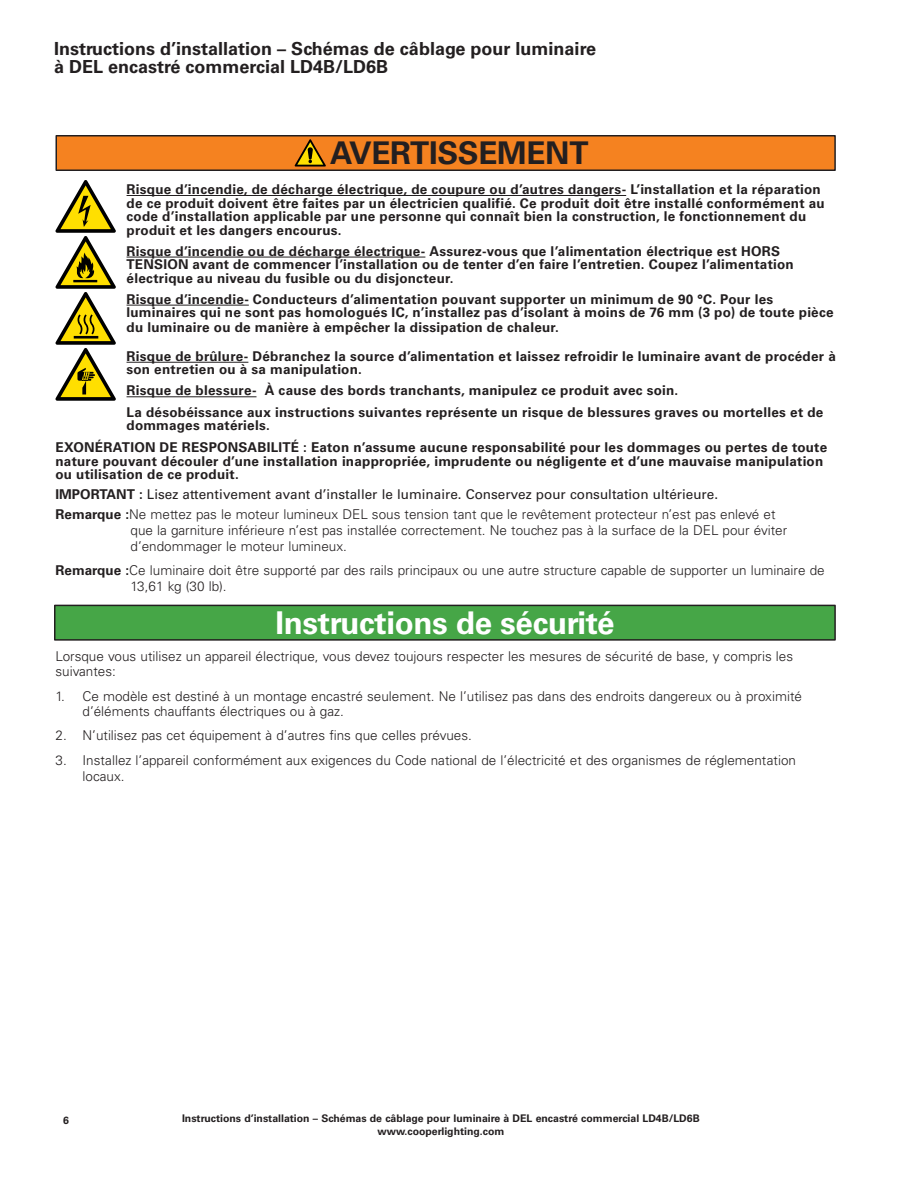
<style>
.page{position:relative;width:918px;height:1188px;background:#fff}
.page>*{position:absolute;margin:0;border:0;box-sizing:border-box;transform-origin:0 0}
._00_Header_Flush_Lef{font:700 31.35px "Univers LT Std";letter-spacing:-.01em;color:#fff}
._00_Header_Flush_Lef-2{font:700 31.35px "Univers LT Std";letter-spacing:-.01em;color:#231f20}
.t1{font:700 18px/18px "Univers LT Std";color:#231f20}
._08_Warning_Voltage{font:700 13.5px/13.5px "Univers LT Std";letter-spacing:.02em;color:#231f20}
._08_Caution_Importan{font:300 13.5px/15.8px "Univers LT Std";color:#231f20}
._02_Body{font:700 13.5px/13.5px "Univers LT Std";letter-spacing:.015em;color:#231f20}
._02_Body-2{font:13.5px "Univers LT Std";color:#231f20}
.t2{font:700 10.5px/12.8px "Univers LT Std";color:#231f20;text-align:center}
.s1{font-weight:700}
</style>
<div class="page">
<div style="left:56px;top:136px;width:779px;height:34px;background:#f58220"></div>
<div style="left:56px;top:135px;width:780px;height:36px;border:2px solid #231f20"></div>
<svg style="left:295px;top:139px;width:31px;height:28px"></svg>
<div style="left:55px;top:605px;width:780px;height:35px;background:#46a647"></div>
<div style="left:54px;top:605px;width:782px;height:36px;border:2px solid #231f20"></div>
<svg style="left:56px;top:180px;width:60px;height:221px"></svg>
<hr style="left:127px;top:195px;width:499px;height:1px;background:#231f20">
<hr style="left:127px;top:257px;width:298px;height:1px;background:#231f20">
<hr style="left:127px;top:305px;width:122px;height:1px;background:#231f20">
<hr style="left:127px;top:362px;width:121px;height:1px;background:#231f20">
<hr style="left:127px;top:396px;width:130px;height:1px;background:#231f20">
<h2 class="t1" style="left:54px;top:39px;width:544px">Instructions d’installation – Schémas de câblage pour luminaire à DEL encastré commercial LD4B/LD6B</h2>
<p class="_00_Header_Flush_Lef-2" style="left:330px;top:135px;width:260px">AVERTISSEMENT</p>
<p class="_08_Warning_Voltage" style="left:127px;top:183px;width:700px">Risque d’incendie, de décharge électrique, de coupure ou d’autres dangers- L’installation et la réparation de ce produit doivent être faites par un électricien qualifié. Ce produit doit être installé conformément au code d’installation applicable par une personne qui connaît bien la construction, le fonctionnement du produit et les dangers encourus.</p>
<p class="_08_Warning_Voltage" style="left:127px;top:244px;width:669px">Risque d’incendie ou de décharge électrique- Assurez-vous que l’alimentation électrique est HORS<br>TENSION avant de commencer l’installation ou de tenter d’en faire l’entretien. Coupez l’alimentation électrique au niveau du fusible ou du disjoncteur.</p>
<p class="_08_Warning_Voltage" style="left:127px;top:292px;width:709px">Risque d’incendie- Conducteurs d’alimentation pouvant supporter un minimum de 90 °C. Pour les luminaires qui ne sont pas homologués IC, n’installez pas d’isolant à moins de 76 mm (3 po) de toute pièce</p>
<p class="_08_Warning_Voltage" style="left:127px;top:321px;width:434px">du luminaire ou de manière à empêcher la dissipation de chaleur.</p>
<p class="_08_Warning_Voltage" style="left:127px;top:349px;width:711px">Risque de brûlure- Débranchez la source d’alimentation et laissez refroidir le luminaire avant de procéder à son entretien ou à sa manipulation.</p>
<p class="_08_Warning_Voltage" style="left:127px;top:384px;width:553px">Risque de blessure- À cause des bords tranchants, manipulez ce produit avec soin.</p>
<p class="_08_Warning_Voltage" style="left:127px;top:405px;width:698px">La désobéissance aux instructions suivantes représente un risque de blessures graves ou mortelles et de dommages matériels.</p>
<p class="_02_Body" style="left:56px;top:441px;width:773px">EXONÉRATION DE RESPONSABILITÉ : Eaton n’assume aucune responsabilité pour les dommages ou pertes de toute nature pouvant découler d’une installation inappropriée, imprudente ou négligente et d’une mauvaise manipulation ou utilisation de ce produit.</p>
<p class="_02_Body-2" style="left:56px;top:486px;width:664px"><span class="s1">IMPORTANT :</span> Lisez attentivement avant d’installer le luminaire. Conservez pour consultation ultérieure.</p>
<p class="_08_Caution_Importan" style="left:130px;top:507px;width:658px;text-indent:-75px"><span class="s1">Remarque :</span>Ne mettez pas le moteur lumineux DEL sous tension tant que le revêtement protecteur n’est pas enlevé et que la garniture inférieure n’est pas installée correctement. Ne touchez pas à la surface de la DEL pour éviter d’endommager le moteur lumineux.</p>
<p class="_08_Caution_Importan" style="left:130px;top:563px;width:696px;text-indent:-75px"><span class="s1">Remarque :</span>Ce luminaire doit être supporté par des rails principaux ou une autre structure capable de supporter un luminaire de<br>13,61 kg (30 lb).</p>
<p class="_00_Header_Flush_Lef" style="left:275px;top:605px;width:341px">Instructions de sécurité</p>
<p class="_08_Caution_Importan" style="left:56px;top:649px;width:739px;line-height:15px">Lorsque vous utilisez un appareil électrique, vous devez toujours respecter les mesures de sécurité de base, y compris les suivantes:</p>
<p class="_08_Caution_Importan" style="left:82px;top:689px;width:721px;line-height:15px;text-indent:-27px">1. Ce modèle est destiné à un montage encastré seulement. Ne l’utilisez pas dans des endroits dangereux ou à proximité d’éléments chauffants électriques ou à gaz.</p>
<p class="_08_Caution_Importan" style="left:56px;top:728px;width:418px">2. N’utilisez pas cet équipement à d’autres fins que celles prévues.</p>
<p class="_08_Caution_Importan" style="left:82px;top:753px;width:715px;text-indent:-27px">3. Installez l’appareil conformément aux exigences du Code national de l’électricité et des organismes de réglementation locaux.</p>
<p class="t2" style="left:63px;top:1114px;width:7px">6</p>
<p class="t2" style="left:182px;top:1112px;width:519px">Instructions d’installation – Schémas de câblage pour luminaire à DEL encastré commercial LD4B/LD6B www.cooperlighting.com</p>
</div>
